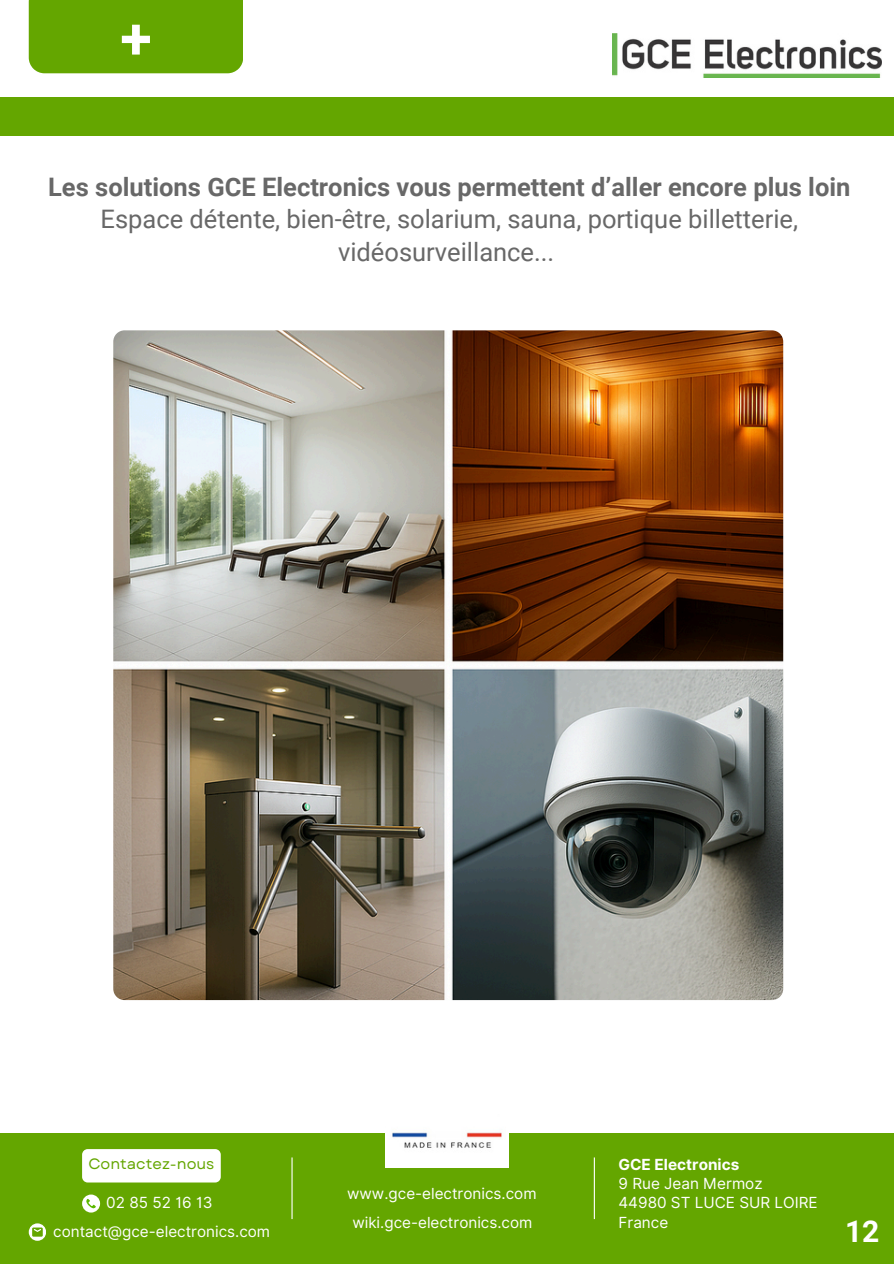
<style>
.page{position:relative;width:894px;height:1264px;background:#fff}
.page>*{position:absolute;margin:0;border:0;box-sizing:border-box;transform-origin:0 0}
.t1{font:700 57.6px "Roboto";color:#fff}
.t2{font:700 30px "Roboto";color:#fff}
.t3{font:25.5px/32.7px "Roboto";color:#686868;text-align:center}
.t4{font:15.3px "Inter";color:#fff}
.t5{font:700 15.3px "Inter";color:#fff}
.t6{font:15px "Garet";color:#64a600}
.s1{font-weight:700}
</style>
<div class="page">
<div style="left:0;top:1133px;width:893px;height:130px;background:#64a600"></div>
<div style="left:82px;top:1149px;width:139px;height:33px;background:#fff;border-radius:6px"></div>
<div style="left:82px;top:1194px;width:18px;height:18px;background:#fff;border-radius:50%"></div>
<svg style="left:86px;top:1198px;width:10px;height:10px"></svg>
<svg style="left:29px;top:1223px;width:17px;height:17px"></svg>
<hr style="left:291px;top:1157px;width:1px;height:61px;background:#fff">
<img style="left:385px;top:1132px;width:123px;height:35px">
<hr style="left:593px;top:1157px;width:1px;height:61px;background:#fff">
<div style="left:0;top:97px;width:893px;height:38px;background:#64a600"></div>
<img style="left:612px;top:34px;width:269px;height:43px">
<div style="left:29px;top:0;width:214px;height:73px;background:#64a600"></div>
<img style="left:113px;top:330px;width:670px;height:670px;border-radius:11px">
<p class="t1" style="left:120px;top:5px;width:33px">+</p>
<p class="t3" style="left:48px;top:170px;width:803px"><span class="s1">Les solutions GCE Electronics vous permettent d’aller encore plus loin<br></span>Espace détente, bien-être, solarium, sauna, portique billetterie, vidéosurveillance...</p>
<h1 class="t6" style="left:88px;top:1153px;width:127px">Contactez-nous</h1>
<p class="t4" style="left:106px;top:1193px;width:108px">02 85 52 16 13</p>
<p class="t4" style="left:53px;top:1221px;width:218px">contact@gce-electronics.com</p>
<p class="t4" style="left:347px;top:1184px;width:191px">www.gce-electronics.com</p>
<p class="t4" style="left:352px;top:1213px;width:181px">wiki.gce-electronics.com</p>
<p class="t5" style="left:618px;top:1155px;width:122px">GCE Electronics</p>
<p class="t4" style="left:618px;top:1174px;width:146px">9 Rue Jean Mermoz</p>
<p class="t4" style="left:618px;top:1193px;width:201px">44980 ST LUCE SUR LOIRE</p>
<p class="t4" style="left:618px;top:1212px;width:51px">France</p>
<p class="t2" style="left:844px;top:1213px;width:36px">12</p>
</div>
